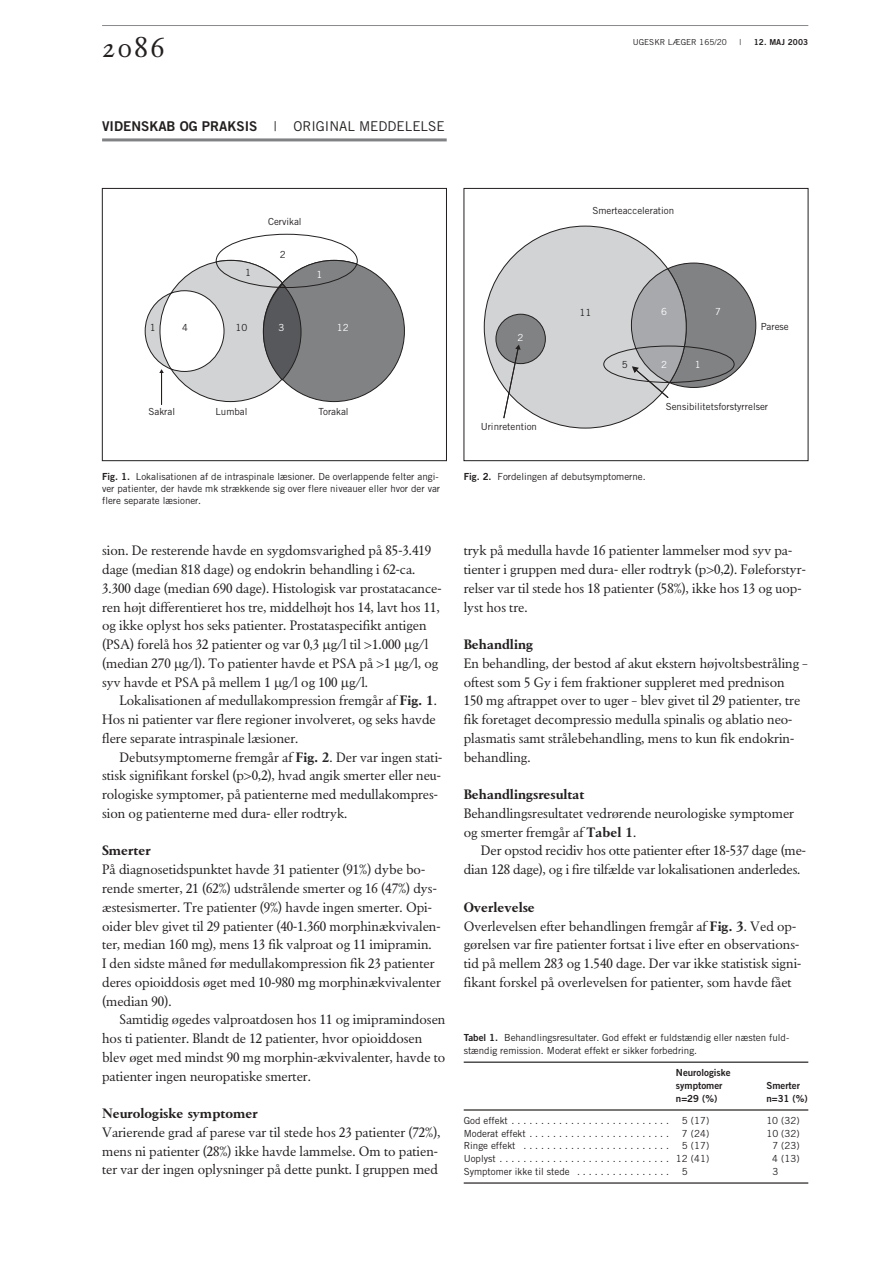
<style>
.page{position:relative;width:893px;height:1262px;background:#fff}
.page>*{position:absolute;margin:0;border:0;box-sizing:border-box;transform-origin:0 0}
.t1{font:30px "Primo Serif Caps";color:#231f1f}
.t2{font:14.25px/18.8px "Primo Serif";color:#231f1f}
.t3{font:700 14.25px "Primo Serif";color:#231f1f}
.t4{font:13.5px "Trade Gothic";color:#231f1f}
.t5{font:9.75px/12px "Trade Gothic";color:#231f1f}
.t6{font:9.75px/12.8px "Trade Gothic Bold Two";color:#231f1f}
.t7{font:9.75px "Trade Gothic";color:#fff}
.t8{font:8.25px "Trade Gothic";color:#231f1f}
.t9{font:8.25px "Trade Gothic Bold Two";letter-spacing:.01em;color:#231f1f}
.s1{font-family:"Trade Gothic Bold Two"}
.s2{font-weight:700;color:#252223}
.s3{font-weight:700}
</style>
<div class="page">
<hr style="left:102px;top:25px;width:706px;height:1px;background:#87898c">
<hr style="left:102px;top:138px;width:344px;height:3px;background:#808284">
<div style="left:263px;top:260px;width:141px;height:141px;background:#808284;border-radius:50%"></div>
<hr style="left:161px;top:372px;width:1px;height:33px;background:#231f1f">
<svg style="left:145px;top:234px;width:213px;height:168px"></svg>
<div style="left:102px;top:188px;width:344px;height:273px;border:1px solid #231f1f"></div>
<div style="left:631px;top:263px;width:124px;height:124px;background:#808284;border-radius:50%"></div>
<div style="left:484px;top:226px;width:202px;height:202px;background:#d1d3d5;border-radius:50%"></div>
<div style="left:496px;top:314px;width:49px;height:49px;background:#808284;border-radius:50%"></div>
<div style="left:495px;top:314px;width:50px;height:50px;border:1px solid #231f1f;border-radius:50%"></div>
<svg style="left:603px;top:268px;width:131px;height:130px"></svg>
<svg style="left:503px;top:344px;width:17px;height:75px"></svg>
<div style="left:463px;top:188px;width:345px;height:273px;border:1px solid #231f1f"></div>
<hr style="left:463px;top:1061px;width:345px;height:1px;background:#231f1f">
<hr style="left:463px;top:1109px;width:345px;height:1px;background:#231f1f">
<hr style="left:463px;top:1182px;width:345px;height:1px;background:#231f1f">
<h1 class="t1" style="left:102px;top:29px;width:64px">2086</h1>
<p class="t4" style="left:102px;top:121px;width:344px"><span class="s1">VIDENSKAB OG PRAKSIS</span> | ORIGINAL MEDDELELSE</p>
<p class="t8" style="left:632px;top:39px;width:95px">UGESKR LÆGER 165/20</p>
<p class="t8" style="left:739px;top:39px;width:3px">|</p>
<p class="t9" style="left:753px;top:39px;width:56px">12. MAJ 2003</p>
<p class="t5" style="left:268px;top:216px;width:35px">Cervikal</p>
<p class="t5" style="left:280px;top:249px;width:7px">2</p>
<p class="t5" style="left:245px;top:268px;width:7px">1</p>
<p class="t7" style="left:316px;top:271px;width:7px">1</p>
<p class="t5" style="left:150px;top:322px;width:7px">1</p>
<p class="t5" style="left:182px;top:322px;width:7px">4</p>
<p class="t5" style="left:235px;top:322px;width:13px">10</p>
<p class="t7" style="left:278px;top:324px;width:7px">3</p>
<p class="t7" style="left:337px;top:324px;width:13px">12</p>
<p class="t5" style="left:149px;top:407px;width:28px">Sakral</p>
<p class="t5" style="left:215px;top:406px;width:33px">Lumbal</p>
<p class="t5" style="left:318px;top:406px;width:31px">Torakal</p>
<p class="t5" style="left:102px;top:471px;width:339px"><span class="s1">Fig. 1.</span> Lokalisationen af de intraspinale læsioner. De overlappende felter angi&shy;ver patienter, der havde mk strækkende sig over flere niveauer eller hvor der var flere separate læsioner.</p>
<p class="t2" style="left:102px;top:542px;width:341px">sion. De resterende havde en sygdomsvarighed på 85-3.419 dage (median 818 dage) og endokrin behandling i 62-ca.<br>3.300 dage (median 690 dage). Histologisk var prostatacance&shy;ren højt differentieret hos tre, middelhøjt hos 14, lavt hos 11, og ikke oplyst hos seks patienter. Prostataspecifikt antigen (PSA) forelå hos 32 patienter og var 0,3 g/l til 1.000 g/l (median 270 g/l). To patienter havde et PSA på 1 g/l, og syv havde et PSA på mellem 1 g/l og 100 g/l.</p>
<p class="t2" style="left:102px;top:692px;width:336px;text-align:justify;text-indent:17px">Lokalisationen af medullakompression fremgår af <span class="s2">Fig. 1</span>.<br>Hos ni patienter var flere regioner involveret, og seks havde flere separate intraspinale læsioner.</p>
<p class="t2" style="left:102px;top:748px;width:342px;text-indent:17px">Debutsymptomerne fremgår af <span class="s2">Fig. 2</span>. Der var ingen stati&shy;stisk signifikant forskel (p 0,2), hvad angik smerter eller neu&shy;rologiske symptomer, på patienterne med medullakompres&shy;sion og patienterne med dura- eller rodtryk.</p>
<p class="t3" style="left:102px;top:845px;width:50px">Smerter</p>
<p class="t2" style="left:102px;top:861px;width:340px">På diagnosetidspunktet havde 31 patienter (91%) dybe bo&shy;rende smerter, 21 (62%) udstrålende smerter og 16 (47%) dys&shy;æstesismerter. Tre patienter (9%) havde ingen smerter. Opi&shy;oider blev givet til 29 patienter (40-1.360 morphinækvivalen&shy;ter, median 160 mg), mens 13 fik valproat og 11 imipramin.<br>I den sidste måned før medullakompression fik 23 patienter deres opioiddosis øget med 10-980 mg morphinækvivalenter (median 90).</p>
<p class="t2" style="left:102px;top:1011px;width:345px;text-indent:17px">Samtidig øgedes valproatdosen hos 11 og imipramindosen hos ti patienter. Blandt de 12 patienter, hvor opioiddosen blev øget med mindst 90 mg morphin-ækvivalenter, havde to patienter ingen neuropatiske smerter.</p>
<p class="t3" style="left:102px;top:1107px;width:157px">Neurologiske symptomer</p>
<p class="t2" style="left:102px;top:1123px;width:340px">Varierende grad af parese var til stede hos 23 patienter (72%), mens ni patienter (28%) ikke havde lammelse. Om to patien&shy;ter var der ingen oplysninger på dette punkt. I gruppen med</p>
<p class="t5" style="left:592px;top:206px;width:83px">Smerteacceleration</p>
<p class="t7" style="left:517px;top:334px;width:7px">2</p>
<p class="t5" style="left:480px;top:421px;width:58px">Urinretention</p>
<p class="t5" style="left:579px;top:307px;width:13px">11</p>
<p class="t7" style="left:661px;top:308px;width:7px">6</p>
<p class="t7" style="left:715px;top:308px;width:7px">7</p>
<p class="t5" style="left:622px;top:359px;width:7px">5</p>
<p class="t7" style="left:661px;top:360px;width:7px">2</p>
<p class="t7" style="left:695px;top:360px;width:7px">1</p>
<p class="t5" style="left:760px;top:321px;width:30px">Parese</p>
<p class="t5" style="left:665px;top:401px;width:104px">Sensibilitetsforstyrrelser</p>
<p class="t5" style="left:463px;top:472px;width:183px"><span class="s1">Fig. 2.</span> Fordelingen af debutsymptomerne.</p>
<p class="t2" style="left:463px;top:542px;width:343px">tryk på medulla havde 16 patienter lammelser mod syv pa&shy;tienter i gruppen med dura- eller rodtryk (p 0,2). Føleforstyr&shy;relser var til stede hos 18 patienter (58%), ikke hos 13 og uop&shy;lyst hos tre.</p>
<p class="t3" style="left:463px;top:639px;width:71px">Behandling</p>
<p class="t2" style="left:463px;top:655px;width:345px">En behandling, der bestod af akut ekstern højvoltsbestråling – oftest som 5 Gy i fem fraktioner suppleret med prednison<br>150 mg aftrappet over to uger – blev givet til 29 patienter, tre fik foretaget decompressio medulla spinalis og ablatio neo&shy;plasmatis samt strålebehandling, mens to kun fik endokrin&shy;behandling.</p>
<p class="t3" style="left:463px;top:789px;width:122px">Behandlingsresultat</p>
<p class="t2" style="left:463px;top:805px;width:332px">Behandlingsresultatet vedrørende neurologiske symptomer og smerter fremgår af <span class="s2">Tabel 1</span>.</p>
<p class="t2" style="left:463px;top:842px;width:343px;text-indent:17px">Der opstod recidiv hos otte patienter efter 18-537 dage (me&shy;dian 128 dage), og i fire tilfælde var lokalisationen anderledes.</p>
<p class="t2" style="left:463px;top:898px;width:339px"><span class="s3">Overlevelse<br></span>Overlevelsen efter behandlingen fremgår af <span class="s2">Fig. 3</span>. Ved op&shy;gørelsen var fire patienter fortsat i live efter en observations&shy;tid på mellem 283 og 1.540 dage. Der var ikke statistisk signi&shy;fikant forskel på overlevelsen for patienter, som havde fået</p>
<p class="t5" style="left:463px;top:1032px;width:327px;line-height:12.8px"><span class="s1">Tabel 1.</span> Behandlingsresultater. God effekt er fuldstændig eller næsten fuld&shy;stændig remission. Moderat effekt er sikker forbedring.</p>
<p class="t6" style="left:676px;top:1067px;width:56px">Neurologiske symptomer</p>
<p class="t6" style="left:766px;top:1079px;width:35px">Smerter</p>
<p class="t6" style="left:676px;top:1092px;width:43px">n=29 (%)</p>
<p class="t6" style="left:766px;top:1092px;width:43px">n=31 (%)</p>
<p class="t5" style="left:463px;top:1115px;width:207px">God effekt . . . . . . . . . . . . . . . . . . . . . . . . . . .</p>
<p class="t5" style="left:682px;top:1115px;width:29px">5 (17)</p>
<p class="t5" style="left:766px;top:1115px;width:35px">10 (32)</p>
<p class="t5" style="left:463px;top:1128px;width:207px">Moderat effekt . . . . . . . . . . . . . . . . . . . . . . . .</p>
<p class="t5" style="left:682px;top:1128px;width:29px">7 (24)</p>
<p class="t5" style="left:766px;top:1128px;width:35px">10 (32)</p>
<p class="t5" style="left:463px;top:1140px;width:207px">Ringe effekt . . . . . . . . . . . . . . . . . . . . . . . . .</p>
<p class="t5" style="left:682px;top:1140px;width:29px">5 (17)</p>
<p class="t5" style="left:772px;top:1140px;width:29px">7 (23)</p>
<p class="t5" style="left:463px;top:1153px;width:247px">Uoplyst . . . . . . . . . . . . . . . . . . . . . . . . . . . . . 12 (41)</p>
<p class="t5" style="left:772px;top:1153px;width:29px">4 (13)</p>
<p class="t5" style="left:463px;top:1166px;width:207px">Symptomer ikke til stede . . . . . . . . . . . . . . . .</p>
<p class="t5" style="left:682px;top:1166px;width:7px">5</p>
<p class="t5" style="left:772px;top:1166px;width:7px">3</p>
</div>
